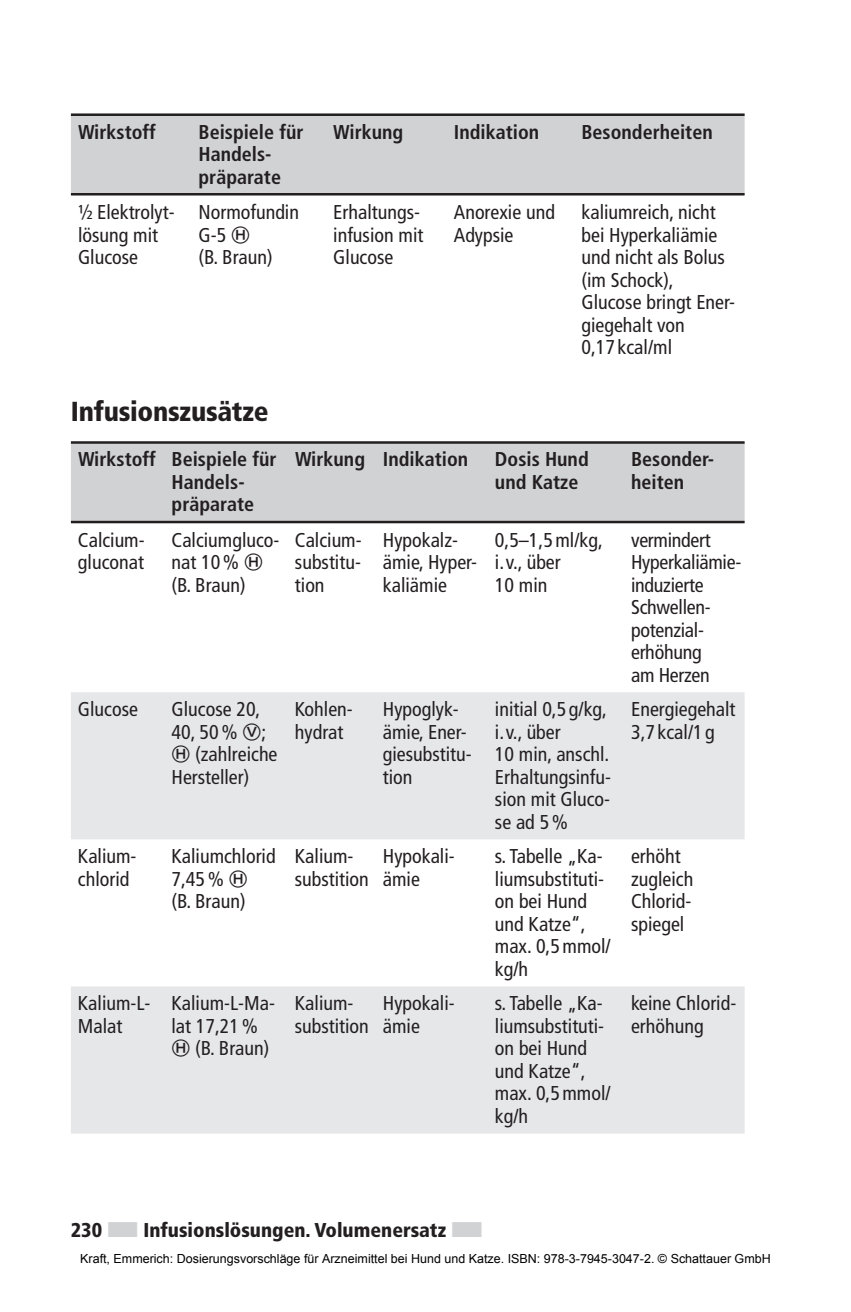
<style>
.page{position:relative;width:851px;height:1312px;background:#fff}
.page>*{position:absolute;margin:0;border:0;box-sizing:border-box;transform-origin:0 0}
.t1{font:900 condensed 27.5px "Frutiger";letter-spacing:-.01em;color:#231f20}
.t2{font:condensed 20px/22.5px "Frutiger";color:#231f20}
.t3{font:700 condensed 20px/22.5px "Frutiger";color:#231f20}
.t4{font:900 condensed 20px "Frutiger";color:#231f20}
.t5{font:12.5px "Arial";color:#000}
.s1{font-family:"Bundesbahn Pi Three";font-stretch:normal}
.s2{font-family:"European Pi Three";font-weight:400;font-stretch:normal;color:#d1d2d4}
</style>
<div class="page">
<div style="left:71px;top:116px;width:673px;height:77px;background:#d1d2d4"></div>
<hr style="left:71px;top:113px;width:673px;height:3px;background:#231f20">
<hr style="left:71px;top:193px;width:673px;height:2px;background:#231f20">
<div style="left:71px;top:443px;width:673px;height:77px;background:#d1d2d4"></div>
<svg style="left:71px;top:692px;width:673px;height:441px;fill:#e6e7e9"></svg>
<hr style="left:71px;top:441px;width:673px;height:2px;background:#231f20">
<hr style="left:71px;top:520px;width:673px;height:3px;background:#231f20">
<svg style="left:243px;top:723px;width:17px;height:17px"></svg>
<p class="t3" style="left:78px;top:122px;width:79px">Wirkstoff</p>
<p class="t3" style="left:198px;top:122px;width:106px">Beispiele für<br>Handels&shy;präparate</p>
<p class="t3" style="left:333px;top:122px;width:72px">Wirkung</p>
<p class="t3" style="left:454px;top:122px;width:87px">Indikation</p>
<p class="t3" style="left:581px;top:122px;width:133px">Besonderheiten</p>
<p class="t2" style="left:78px;top:203px;width:98px">½ Elektrolyt&shy;lösung mit<br>Glucose</p>
<p class="t2" style="left:198px;top:203px;width:102px">Normofundin<br>G-5 <span class="s1">-<br></span>(B. Braun)</p>
<p class="t2" style="left:333px;top:203px;width:91px">Erhaltungs&shy;infusion mit<br>Glucose</p>
<p class="t2" style="left:454px;top:203px;width:103px">Anorexie und<br>Adypsie</p>
<p class="t2" style="left:581px;top:203px;width:155px">kaliumreich, nicht bei Hyperkaliämie und nicht als Bolus (im Schock),<br>Glucose bringt Ener&shy;giegehalt von<br>0,17 kcal/ml</p>
<h1 class="t1" style="left:71px;top:400px;width:199px">Infusionszusätze</h1>
<p class="t3" style="left:171px;top:449px;width:106px;text-indent:-94px">Wirkstoff Beispiele für<br>Handels&shy;präparate</p>
<p class="t3" style="left:295px;top:449px;width:175px">Wirkung Indikation</p>
<p class="t3" style="left:495px;top:449px;width:95px">Dosis Hund und Katze</p>
<p class="t3" style="left:631px;top:449px;width:84px">Besonder&shy;heiten</p>
<p class="t2" style="left:78px;top:530px;width:68px">Calcium&shy;gluconat</p>
<p class="t2" style="left:171px;top:530px;width:109px">Calciumgluco&shy;nat 10 % <span class="s1">- </span>(B. Braun)</p>
<p class="t2" style="left:295px;top:530px;width:68px;text-align:justify">Calcium&shy;substitu&shy;tion</p>
<p class="t2" style="left:383px;top:530px;width:96px">Hypokalz&shy;ämie, Hyper&shy;kaliämie</p>
<p class="t2" style="left:495px;top:530px;width:109px">0,5–1,5 ml/kg, i. v., über<br>10 min</p>
<p class="t2" style="left:631px;top:530px;width:112px">vermindert<br>Hyperkaliämie&shy;induzierte<br>Schwellen&shy;potenzial&shy;erhöhung<br>am Herzen</p>
<p class="t2" style="left:78px;top:699px;width:62px">Glucose</p>
<p class="t2" style="left:171px;top:699px;width:96px">Glucose 20,<br>40, 50 % ;</p>
<p class="t2" style="left:171px;top:744px;width:107px"><span class="s1">-</span> (zahlreiche<br>Hersteller)</p>
<p class="t2" style="left:295px;top:699px;width:59px">Kohlen&shy;hydrat</p>
<p class="t2" style="left:383px;top:699px;width:90px">Hypoglyk&shy;ämie, Ener&shy;giesubstitu&shy;tion</p>
<p class="t2" style="left:495px;top:699px;width:117px">initial 0,5 g/kg, i. v., über<br>10 min, anschl.<br>Erhaltungsinfu&shy;sion mit Gluco&shy;se ad 5 %</p>
<p class="t2" style="left:631px;top:699px;width:106px">Energiegehalt<br>3,7 kcal/1 g</p>
<p class="t2" style="left:78px;top:846px;width:60px">Kalium&shy;chlorid</p>
<p class="t2" style="left:171px;top:846px;width:106px">Kaliumchlorid<br>7,45 % <span class="s1">-<br></span>(B. Braun)</p>
<p class="t2" style="left:295px;top:846px;width:75px">Kalium&shy;substition</p>
<p class="t2" style="left:383px;top:846px;width:73px">Hypokali&shy;ämie</p>
<p class="t2" style="left:495px;top:846px;width:117px">s. Ta belle „Ka&shy;liumsubstit uti&shy;on bei Hund und Katze“,<br>m ax. 0,5 mmol/ kg/h</p>
<p class="t2" style="left:631px;top:846px;width:64px">erhöht zugleich<br>Chlorid&shy;spiegel</p>
<p class="t2" style="left:78px;top:993px;width:74px">Kalium-L-<br>Malat</p>
<p class="t2" style="left:171px;top:993px;width:105px">Kalium-L-Ma&shy;lat 17,21 %</p>
<p class="t2" style="left:171px;top:1038px;width:99px"><span class="s1">-</span> (B. Braun)</p>
<p class="t2" style="left:295px;top:993px;width:75px">Kalium&shy;substition</p>
<p class="t2" style="left:383px;top:993px;width:73px">Hypokali&shy;ämie</p>
<p class="t2" style="left:495px;top:993px;width:117px">s. Tabelle „Ka&shy;liumsubstituti&shy;on bei Hund und Katze“, max. 0,5 mmol/ kg/h</p>
<p class="t2" style="left:631px;top:993px;width:107px">keine Chlorid&shy;erhöhung</p>
<p class="t4" style="left:71px;top:1222px;width:413px">230 <span class="s2">--</span> Infusionslösungen. Volumenersatz <span class="s2">--</span></p>
<p class="t5" style="left:80px;top:1249px;width:692px">Kraft, Emmerich: Dosierungsvorschläge für Arzneimittel bei Hund und Katze. ISBN: 978-3-7945-3047-2. © Schattauer GmbH</p>
</div>
